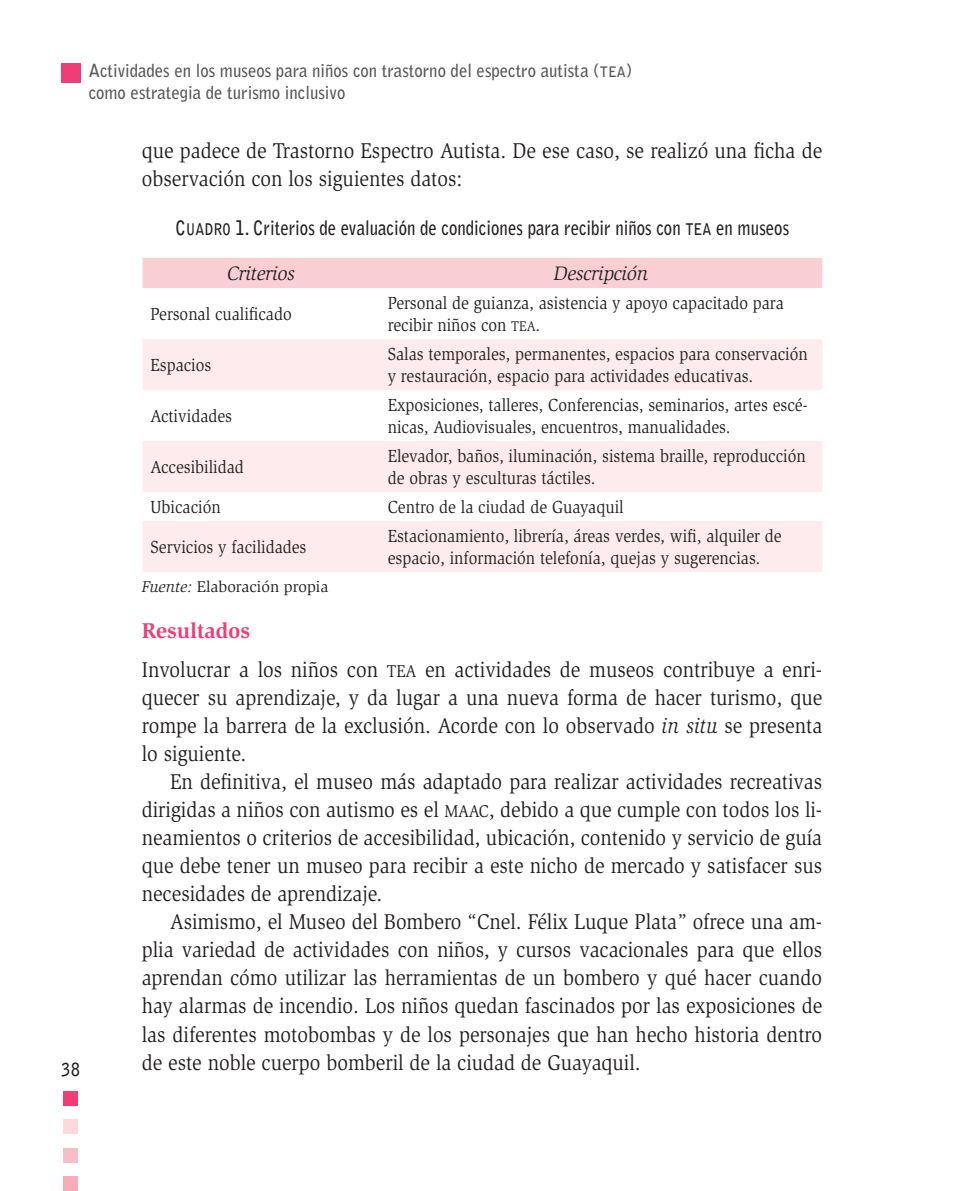
<style>
.page{position:relative;width:964px;height:1191px;background:#fff}
.page>*{position:absolute;margin:0;border:0;box-sizing:border-box;transform-origin:0 0}
.t1{font:22px/28px "Slimbach Std";color:#231f20;text-align:justify;scale:.9 1}
.t2{font:700 20px "Bell Gothic Std";color:#231f20;scale:.84 1}
.t3{font:italic 20px "Slimbach Std";letter-spacing:-.01em;color:#231f20}
.t4{font:18px/22px "Slimbach Std";color:#231f20;scale:.9 1}
.t5{font:700 18px/22px "Bell Gothic Std";color:#57585a;scale:.93 1}
.t6{font:700 18px "Bell Gothic Std";color:#231f20;scale:.87 1}
.t7{font:16px "Slimbach Std";color:#231f20}
.s1{font-family:"Bell Gothic Std Bold SC800";font-weight:400;font-size:14.4px}
.s2{font-family:"Bell Gothic Std Bold SC800";font-weight:400}
.s3{font-family:"Bell Gothic Std Bold SC800";font-weight:400;font-size:16px}
.s4{font-family:"Slimbach Std Book SC800";font-size:14.4px}
.s5{font-style:italic}
.s6{font-weight:700;color:#ef3e77}
.s7{font-family:"Slimbach Std Book SC800";font-size:17.6px}
</style>
<div class="page">
<div style="left:61px;top:63px;width:20px;height:20px;background:#ef3e77"></div>
<div style="left:64px;top:1091px;width:14px;height:14px;background:#ef3e77"></div>
<div style="left:64px;top:1176px;width:14px;height:15px;background:#f7abb7"></div>
<div style="left:64px;top:1119px;width:14px;height:15px;background:#fbd9dc"></div>
<div style="left:64px;top:1148px;width:14px;height:14px;background:#f8bdc5"></div>
<div style="left:143px;top:258px;width:679px;height:30px;background:#facfd4"></div>
<svg style="left:143px;top:339px;width:679px;height:233px;fill:#fdebed"></svg>
<p class="t5" style="left:89px;top:59px;width:586px">Actividades en los museos para niños con trastorno del espectro autista (<span class="s1">TEA</span>) como estrategia de turismo inclusivo</p>
<p class="t6" style="left:61px;top:1058px;width:23px">38</p>
<p class="t1" style="left:142px;top:136px;width:757px">que padece de Trastorno Espectro Autista. De ese caso, se realizó una ficha de observación con los siguientes datos:</p>
<p class="t2" style="left:176px;top:216px;width:732px"><span class="s2">C</span><span class="s3">UADRO</span> 1. Criterios de evaluación de condiciones para recibir niños con <span class="s3">TEA</span> en museos</p>
<p class="t3" style="left:227px;top:262px;width:70px">Criterios</p>
<p class="t3" style="left:554px;top:262px;width:96px">Descripción</p>
<p class="t4" style="left:151px;top:303px;width:158px">Personal cualificado</p>
<p class="t4" style="left:388px;top:292px;width:441px">Personal de guianza, asistencia y apoyo capacitado para recibir niños con <span class="s4">TEA</span>.</p>
<p class="t4" style="left:151px;top:354px;width:69px">Espacios</p>
<p class="t4" style="left:388px;top:343px;width:468px">Salas temporales, permanentes, espacios para conservación y restauración, espacio para actividades educativas.</p>
<p class="t4" style="left:151px;top:405px;width:92px">Actividades</p>
<p class="t4" style="left:388px;top:394px;width:468px">Exposiciones, talleres, Conferencias, seminarios, artes escé&shy;nicas, Audiovisuales, encuentros, manualidades.</p>
<p class="t4" style="left:151px;top:456px;width:105px">Accesibilidad</p>
<p class="t4" style="left:388px;top:445px;width:466px">Elevador, baños, iluminación, sistema braille, reproducción de obras y esculturas táctiles.</p>
<p class="t4" style="left:151px;top:496px;width:79px">Ubicación</p>
<p class="t4" style="left:388px;top:496px;width:264px">Centro de la ciudad de Guayaquil</p>
<p class="t4" style="left:151px;top:536px;width:175px">Servicios y facilidades</p>
<p class="t4" style="left:388px;top:525px;width:439px">Estacionamiento, librería, áreas verdes, wifi, alquiler de espacio, información telefonía, quejas y sugerencias.</p>
<p class="t7" style="left:142px;top:577px;width:188px"><span class="s5">Fuente:</span> Elaboración propia</p>
<p class="t1" style="left:142px;top:611px;width:757px;line-height:39.4px"><span class="s6">Resultados<br></span>Involucrar a los niños con <span class="s7">TEA</span> en actividades de museos contribuye a enri-</p>
<p class="t1" style="left:142px;top:684px;width:757px">quecer su aprendizaje, y da lugar a una nueva forma de hacer turismo, que rompe la barrera de la exclusión. Acorde con lo observado <span class="s5">in situ</span> se presenta lo siguiente.</p>
<p class="t1" style="left:142px;top:768px;width:757px;text-indent:28px">En definitiva, el museo más adaptado para realizar actividades recreativas dirigidas a niños con autismo es el <span class="s7">MAAC</span>, debido a que cumple con todos los li&shy;neamientos o criterios de accesibilidad, ubicación, contenido y servicio de guía que debe tener un museo para recibir a este nicho de mercado y satisfacer sus necesidades de aprendizaje.</p>
<p class="t1" style="left:142px;top:908px;width:757px;text-indent:28px">Asimismo, el Museo del Bombero “Cnel. Félix Luque Plata” ofrece una am&shy;plia variedad de actividades con niños, y cursos vacacionales para que ellos aprendan cómo utilizar las herramientas de un bombero y qué hacer cuando hay alarmas de incendio. Los niños quedan fascinados por las exposiciones de las diferentes motobombas y de los personajes que han hecho historia dentro de este noble cuerpo bomberil de la ciudad de Guayaquil.</p>
</div>
